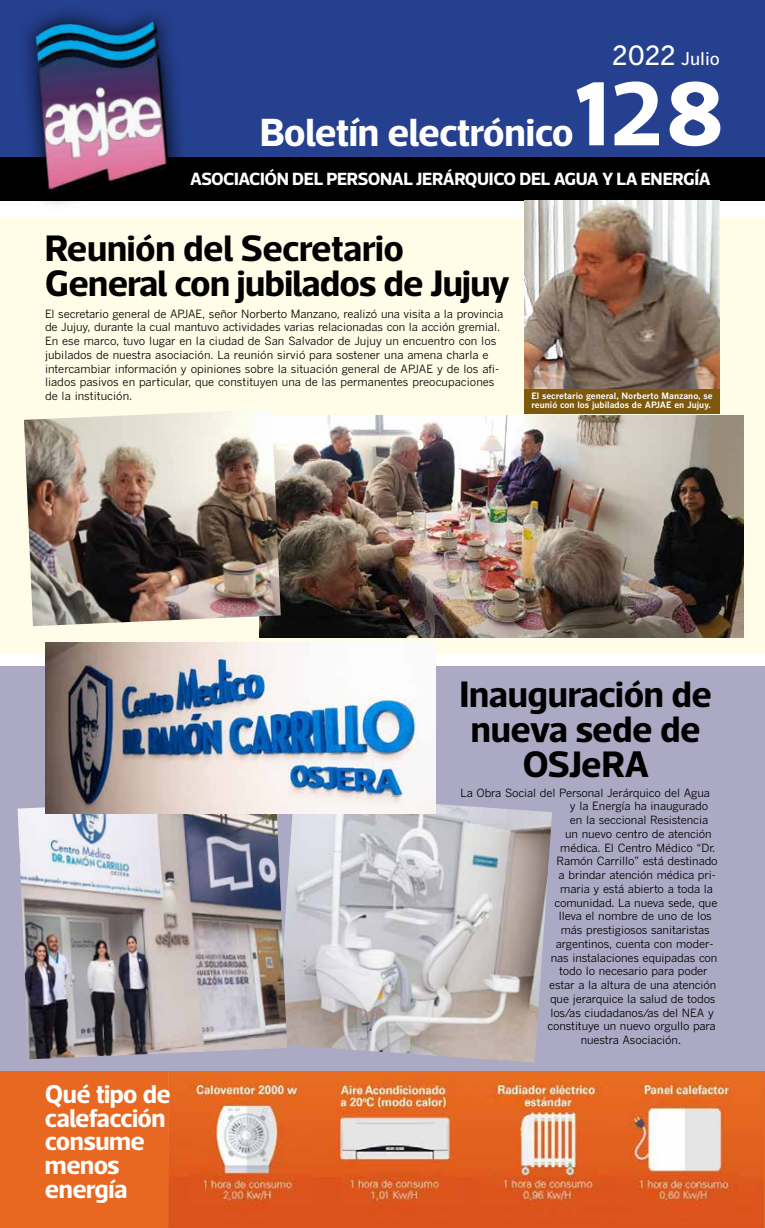
<style>
.page{position:relative;width:765px;height:1228px;background:#fff}
.page>*{position:absolute;margin:0;border:0;box-sizing:border-box;transform-origin:0 0}
.t1{font:700 92.5px "Acto";color:#fff}
.t2{font:700 40px "Acto";letter-spacing:-.01em;color:#fff}
.t3{font:700 37.5px/35px "Acto";letter-spacing:-.015em;color:#000}
.t4{font:700 26.25px/23.8px "Acto";letter-spacing:-.02em;color:#fff}
.t5{font:700 18px "Acto";letter-spacing:-.02em;color:#fff}
.t6{font:500 17.5px "Benton Gothic";color:#fff}
.t7{font:11.25px/13.8px "Benton Gothic";letter-spacing:-.01em;color:#000}
.t8{font:700 8.75px/8.8px "Benton Gothic";color:#fff}
.s1{font-size:26.25px}
</style>
<div class="page">
<div style="left:0;top:666px;width:765px;height:452px;background:#aca9c4"></div>
<div style="left:0;top:217px;width:765px;height:437px;background:#fffde7"></div>
<div style="left:0;top:0;width:765px;height:157px;background:#25408f"></div>
<div style="left:0;top:157px;width:765px;height:44px;background:#000"></div>
<img style="left:25px;top:11px;width:156px;height:194px">
<img style="left:287px;top:794px;width:265px;height:268px">
<img style="left:260px;top:415px;width:484px;height:223px">
<img style="left:524px;top:201px;width:196px;height:188px">
<img style="left:24px;top:409px;width:257px;height:217px">
<div style="left:0;top:1071px;width:765px;height:157px;background:#e86821"></div>
<img style="left:169px;top:1083px;width:594px;height:145px">
<div style="left:524px;top:389px;width:196px;height:25px;background:#7d580d"></div>
<img style="left:18px;top:807px;width:269px;height:252px">
<img style="left:45px;top:642px;width:390px;height:171px">
<h3 class="t6" style="left:612px;top:48px;width:109px"><span class="s1">2022</span> Julio</h3>
<h1 class="t1" style="left:575px;top:58px;width:151px">128</h1>
<h2 class="t2" style="left:260px;top:108px;width:316px">Boletín electrónico</h2>
<h3 class="t5" style="left:190px;top:168px;width:522px">ASOCIACIÓN DEL PERSONAL JERÁRQUICO DEL AGUA Y LA ENERGÍA</h3>
<h3 class="t3" style="left:45px;top:229px;width:467px">Reunión del Secretario<br>General con jubilados de Jujuy</h3>
<p class="t7" style="left:45px;top:306px;width:460px">El secretario general de APJAE, señor Norberto Manzano, realizó una visita a la provincia de Jujuy, durante la cual mantuvo actividades varias relacionadas con la acción gremial.<br>En ese marco, tuvo lugar en la ciudad de San Salvador de Jujuy un encuentro con los jubilados de nuestra asociación. La reunión sirvió para sostener una amena charla e intercambiar información y opiniones sobre la situación general de APJAE y de los afi&shy;liados pasivos en particular, que constituyen una de las permanentes preocupaciones de la institución.</p>
<p class="t8" style="left:531px;top:391px;width:183px">El secretario general, Norberto Manzano, se reunió con los jubilados de APJAE en Jujuy.</p>
<h3 class="t3" style="left:459px;top:676px;width:254px;text-align:center">Inauguración de nueva sede de<br>OSJeRA</h3>
<h3 class="t4" style="left:45px;top:1081px;width:127px">Qué tipo de calefacción consume menos energía</h3>
<p class="t7" style="left:461px;top:785px;width:251px">La Obra Social del Personal Jerárquico del Agua</p>
<p class="t7" style="left:570px;top:799px;width:140px">y la Energía ha inaugurado</p>
<p class="t7" style="left:570px;top:813px;width:140px">en la seccional Resistencia</p>
<p class="t7" style="left:565px;top:827px;width:148px">un nuevo centro de atención</p>
<p class="t7" style="left:560px;top:840px;width:157px">médica. El Centro Médico “Dr.</p>
<p class="t7" style="left:557px;top:854px;width:163px">Ramón Carrillo” está destinado</p>
<p class="t7" style="left:559px;top:868px;width:159px">a brindar atención médica pri-</p>
<p class="t7" style="left:560px;top:882px;width:154px">maria y está abierto a toda la</p>
<p class="t7" style="left:554px;top:895px;width:165px">comunidad. La nueva sede, que</p>
<p class="t7" style="left:559px;top:909px;width:155px">lleva el nombre de uno de los</p>
<p class="t7" style="left:561px;top:923px;width:151px">más prestigiosos sanitaristas</p>
<p class="t7" style="left:556px;top:937px;width:159px">argentinos, cuenta con moder-</p>
<p class="t7" style="left:551px;top:950px;width:168px">nas instalaciones equipadas con</p>
<p class="t7" style="left:559px;top:964px;width:150px">todo lo necesario para poder</p>
<p class="t7" style="left:549px;top:978px;width:169px">estar a la altura de una atención</p>
<p class="t7" style="left:550px;top:992px;width:167px">que jerarquice la salud de todos</p>
<p class="t7" style="left:550px;top:1005px;width:165px">los/as ciudadanos/as del NEA y</p>
<p class="t7" style="left:547px;top:1019px;width:170px">constituye un nuevo orgullo para</p>
<p class="t7" style="left:581px;top:1033px;width:102px">nuestra Asociación.</p>
</div>
